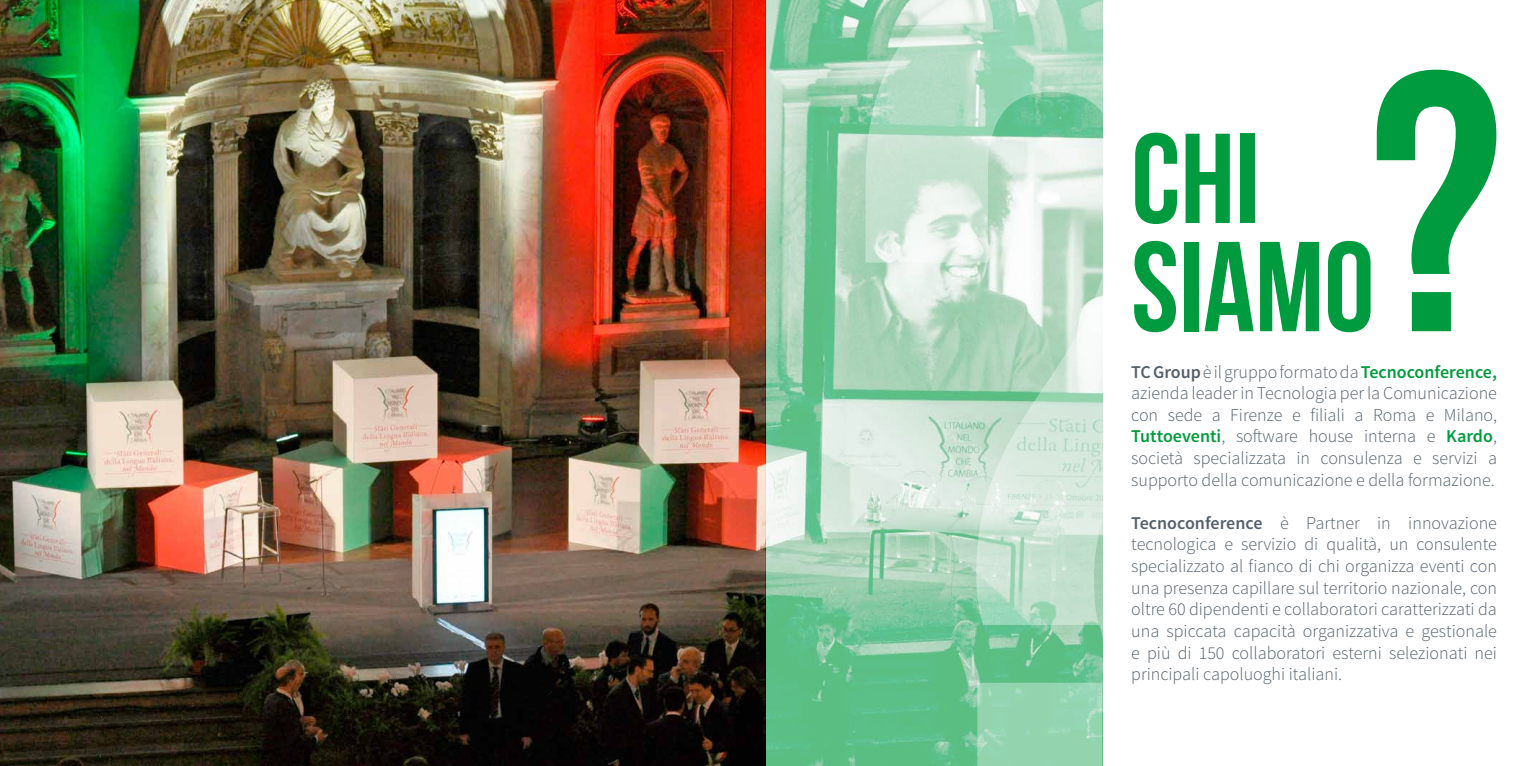
<style>
.page{position:relative;width:1531px;height:766px;background:#fff}
.page>*{position:absolute;margin:0;border:0;box-sizing:border-box;transform-origin:0 0}
.t1{font:700 1176.45px "Bebas Neue";color:#fff}
.t2{font:700 369.15px "Bebas Neue";color:#009b3e}
.t3{font:700 127.5px/108.1px "Bebas Neue";color:#009b3e}
.t4{font:300 18px/21.6px "Source Sans Pro";color:#54616c;text-align:justify}
.s1{font-weight:600}
.s2{font-weight:600;color:#009b3e}
</style>
<div class="page">
<img style="left:0;top:0;width:765px;height:765px">
<svg style="left:765px;top:0;width:337px;height:765px;background:#9dd2b3"></svg>
<h1 class="t1" style="left:842px;top:-245px;width:425px">?</h1>
<h2 class="t2" style="left:1369px;top:1px;width:134px">?</h2>
<h3 class="t3" style="left:1131px;top:123px;width:245px">CHI<br>SIAMO</h3>
<p class="t4" style="left:1131px;top:361px;width:367px"><span class="s1">TC Group</span> è il gruppo formato da <span class="s2">Tecnoconference, </span>azienda leader in Tecnologia per la Comunicazione con sede a Firenze e filiali a Roma e Milano, <span class="s2">Tuttoeventi</span>, software house interna e <span class="s2">Kardo</span>, società specializzata in consulenza e servizi a supporto della comunicazione e della formazione.</p>
<p class="t4" style="left:1131px;top:512px;width:367px"><span class="s1">Tecnoconference</span> è Partner in innovazione tecnologica e servizio di qualità, un consulente specializzato al fianco di chi organizza eventi con una presenza capillare sul territorio nazionale, con oltre 60 dipendenti e collaboratori caratterizzati da una spiccata capacità organizzativa e gestionale e più di 150 collaboratori esterni selezionati nei principali capoluoghi italiani.</p>
</div>
